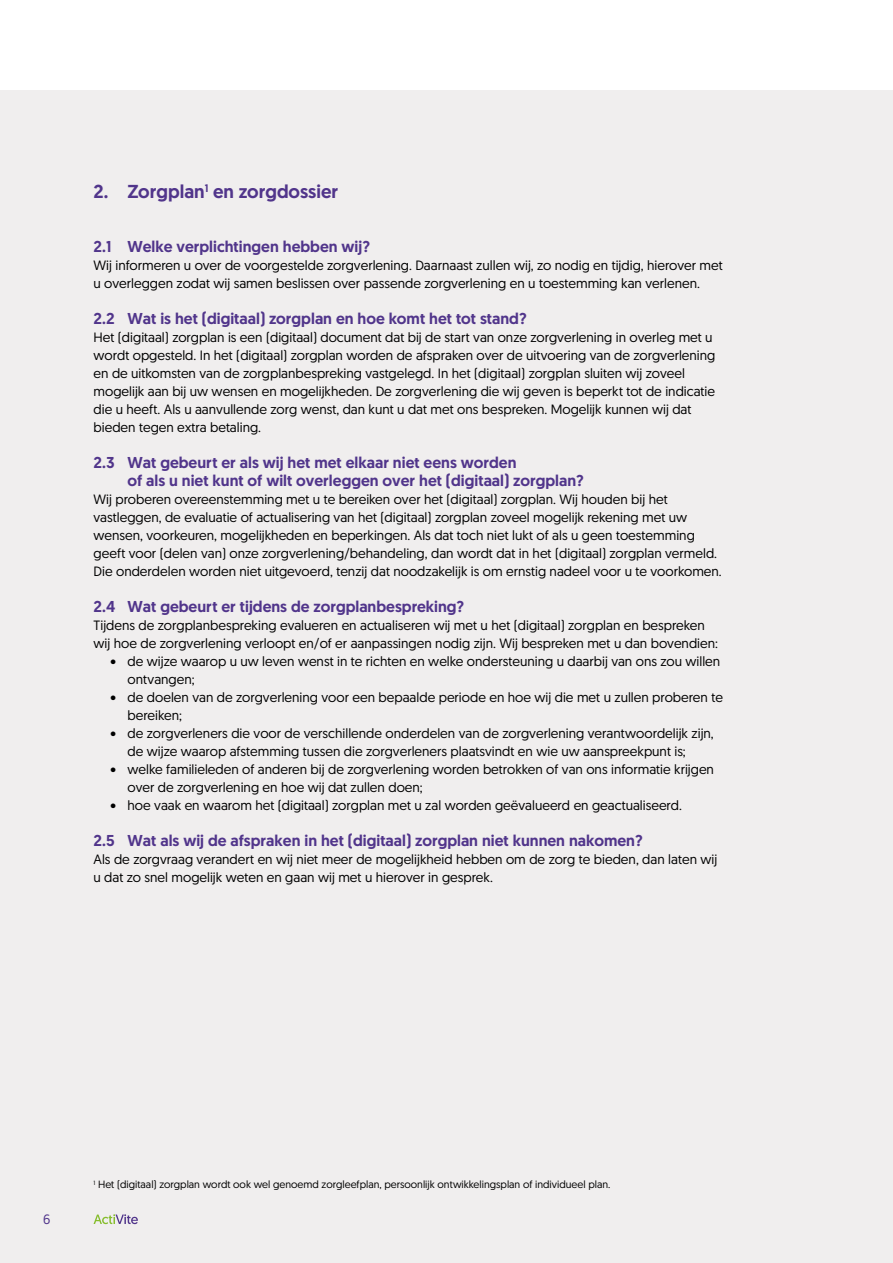
<style>
.page{position:relative;width:893px;height:1263px;background:#fff}
.page>*{position:absolute;margin:0;border:0;box-sizing:border-box;transform-origin:0 0}
.t1{font:500 18.75px "Geomanist";color:#51358b}
.t2{font:500 15.75px/18px "Geomanist";color:#51358b}
._02_-_basis{font:13.5px/18px "Geomanist";color:#000}
.t3{font:13.5px "Geomanist";color:#51358b}
._02_-_basis-2{font:10.5px "Geomanist";color:#000}
</style>
<div class="page">
<div style="left:0;top:90px;width:893px;height:1173px;background:#f0eeee"></div>
<svg style="left:94px;top:1214px;width:44px;height:10px"></svg>
<p class="t1" style="left:94px;top:179px;width:246px">2. Zorgplan<sup>1</sup> en zorgdossier</p>
<p class="t2" style="left:94px;top:237px;width:278px">2.1 Welke verplichtingen hebben wij?</p>
<p class="_02_-_basis" style="left:94px;top:256px;width:631px">Wij informeren u over de voorgestelde zorgverlening. Daarnaast zullen wij, zo nodig en tijdig, hierover met u overleggen zodat wij samen beslissen over passende zorgverlening en u toestemming kan verlenen.</p>
<p class="t2" style="left:94px;top:309px;width:435px">2.2 Wat is het (digitaal) zorgplan en hoe komt het tot stand?</p>
<p class="_02_-_basis" style="left:94px;top:328px;width:623px">Het (digitaal) zorgplan is een (digitaal) document dat bij de start van onze zorgverlening in overleg met u wordt opgesteld. In het (digitaal) zorgplan worden de afspraken over de uitvoering van de zorgverlening en de uitkomsten van de zorgplanbespreking vastgelegd. In het (digitaal) zorgplan sluiten wij zoveel mogelijk aan bij uw wensen en mogelijkheden. De zorgverlening die wij geven is beperkt tot de indicatie die u heeft. Als u aanvullende zorg wenst, dan kunt u dat met ons bespreken. Mogelijk kunnen wij dat bieden tegen extra betaling.</p>
<p class="t2" style="left:128px;top:453px;width:458px;text-indent:-34px">2.3 Wat gebeurt er als wij het met elkaar niet eens worden<br>of als u niet kunt of wilt overleggen over het (digitaal) zorgplan?</p>
<p class="_02_-_basis" style="left:94px;top:490px;width:630px">Wij proberen overeenstemming met u te bereiken over het (digitaal) zorgplan. Wij houden bij het vastleggen, de evaluatie of actualisering van het (digitaal) zorgplan zoveel mogelijk rekening met uw wensen, voorkeuren, mogelijkheden en beperkingen. Als dat toch niet lukt of als u geen toestemming geeft voor (delen van) onze zorgverlening/behandeling, dan wordt dat in het (digitaal) zorgplan vermeld.<br>Die onderdelen worden niet uitgevoerd, tenzij dat noodzakelijk is om ernstig nadeel voor u te voorkomen.</p>
<p class="t2" style="left:94px;top:597px;width:372px">2.4 Wat gebeurt er tijdens de zorgplanbespreking?</p>
<p class="_02_-_basis" style="left:94px;top:616px;width:626px">Tijdens de zorgplanbespreking evalueren en actualiseren wij met u het (digitaal) zorgplan en bespreken wij hoe de zorgverlening verloopt en/of er aanpassingen nodig zijn. Wij bespreken met u dan bovendien:</p>
<p class="_02_-_basis" style="left:128px;top:652px;width:594px;text-indent:-17px">• de wijze waarop u uw leven wenst in te richten en welke ondersteuning u daarbij van ons zou willen ontvangen;</p>
<p class="_02_-_basis" style="left:128px;top:688px;width:597px;text-indent:-17px">• de doelen van de zorgverlening voor een bepaalde periode en hoe wij die met u zullen proberen te bereiken;</p>
<p class="_02_-_basis" style="left:128px;top:724px;width:588px;text-indent:-17px">• de zorgverleners die voor de verschillende onderdelen van de zorgverlening verantwoordelijk zijn, de wijze waarop afstemming tussen die zorgverleners plaatsvindt en wie uw aanspreekpunt is;</p>
<p class="_02_-_basis" style="left:128px;top:760px;width:588px;text-indent:-17px">• welke familieleden of anderen bij de zorgverlening worden betrokken of van ons informatie krijgen over de zorgverlening en hoe wij dat zullen doen;</p>
<p class="_02_-_basis" style="left:111px;top:796px;width:573px">• hoe vaak en waarom het (digitaal) zorgplan met u zal worden geëvalueerd en geactualiseerd.</p>
<p class="t2" style="left:94px;top:831px;width:551px">2.5 Wat als wij de afspraken in het (digitaal) zorgplan niet kunnen nakomen?</p>
<p class="_02_-_basis" style="left:94px;top:850px;width:625px">Als de zorgvraag verandert en wij niet meer de mogelijkheid hebben om de zorg te bieden, dan laten wij u dat zo snel mogelijk weten en gaan wij met u hierover in gesprek.</p>
<p class="t3" style="left:43px;top:1211px;width:9px">6</p>
<p class="_02_-_basis-2" style="left:94px;top:1178px;width:518px"><sup>1</sup> Het (digitaal) zorgplan wordt ook wel genoemd zorgleefplan, persoonlijk ontwikkelingsplan of individueel plan.</p>
</div>
